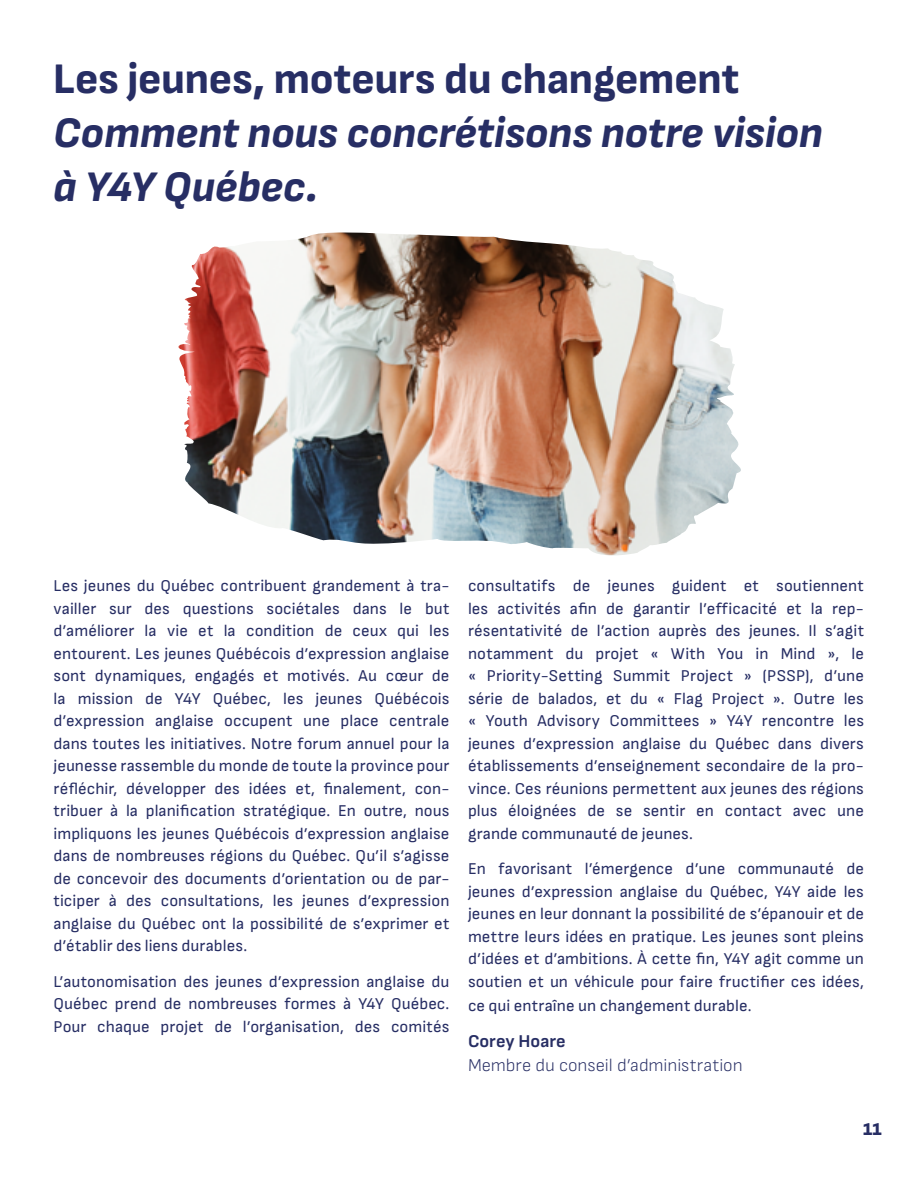
<style>
.page{position:relative;width:918px;height:1188px;background:#fff}
.page>*{position:absolute;margin:0;border:0;box-sizing:border-box;transform-origin:0 0}
.t1{font:italic 800 43.5px/54px "Sofia Sans";color:#272e64}
.t2{font:800 43.5px "Sofia Sans";letter-spacing:-.005em;color:#272e64}
.t3{font:300 18px "Sofia Sans";letter-spacing:-.005em;color:#272e64}
.t4{font:700 18px "Sofia Sans";color:#272e64}
.t5{font:900 18px "Sofia Sans";color:#272e64}
.t6{font:16.5px/22.5px "Sofia Sans";letter-spacing:.005em;color:#272e64;text-align:justify}
</style>
<div class="page">
<img style="left:178px;top:233px;width:563px;height:323px">
<h1 class="t2" style="left:53px;top:54px;width:688px">Les jeunes, moteurs du changement</h1>
<h1 class="t1" style="left:53px;top:106px;width:771px">Comment nous concrétisons notre vision à Y4Y Québec.</h1>
<p class="t6" style="left:54px;top:575px;width:398px">Les jeunes du Québec contribuent grandement à tra&shy;vailler sur des questions sociétales dans le but d’améliorer la vie et la condition de ceux qui les entourent. Les jeunes Québécois d’expression anglaise sont dynamiques, engagés et motivés. Au cœur de la mission de Y4Y Québec, les jeunes Québécois d’expression anglaise occupent une place centrale dans toutes les initiatives. Notre forum annuel pour la jeunesse rassemble du monde de toute la province pour réfléchir, développer des idées et, finalement, con&shy;tribuer à la planification stratégique. En outre, nous impliquons les jeunes Québécois d’expression anglaise dans de nombreuses régions du Québec. Qu’il s’agisse de concevoir des documents d’orientation ou de par&shy;ticiper à des consultations, les jeunes d’expression anglaise du Québec ont la possibilité de s’exprimer et d’établir des liens durables.</p>
<p class="t6" style="left:54px;top:970px;width:397px">L’autonomisation des jeunes d’expression anglaise du Québec prend de nombreuses formes à Y4Y Québec.<br>Pour chaque projet de l’organisation, des comités</p>
<p class="t6" style="left:468px;top:575px;width:398px">consultatifs de jeunes guident et soutiennent les activités afin de garantir l’efficacité et la rep&shy;résentativité de l’action auprès des jeunes. Il s’agit notamment du projet « With You in Mind », le « Priority-Setting Summit Project » (PSSP), d’une série de balados, et du « Flag Project ». Outre les « Youth Advisory Committees » Y4Y rencontre les jeunes d’expression anglaise du Québec dans divers établissements d’enseignement secondaire de la pro&shy;vince. Ces réunions permettent aux jeunes des régions plus éloignées de se sentir en contact avec une grande communauté de jeunes.</p>
<p class="t6" style="left:468px;top:857px;width:398px">En favorisant l’émergence d’une communauté de jeunes d’expression anglaise du Québec, Y4Y aide les jeunes en leur donnant la possibilité de s’épanouir et de mettre leurs idées en pratique. Les jeunes sont pleins d’idées et d’ambitions. À cette fin, Y4Y agit comme un soutien et un véhicule pour faire fructifier ces idées,</p>
<p class="t6" style="left:468px;top:994px;width:285px">ce qui entraîne un changement durable.</p>
<p class="t4" style="left:468px;top:1031px;width:99px">Corey Hoare</p>
<p class="t3" style="left:468px;top:1055px;width:276px">Membre du conseil d’administration</p>
<p class="t5" style="left:863px;top:1118px;width:20px">11</p>
</div>
